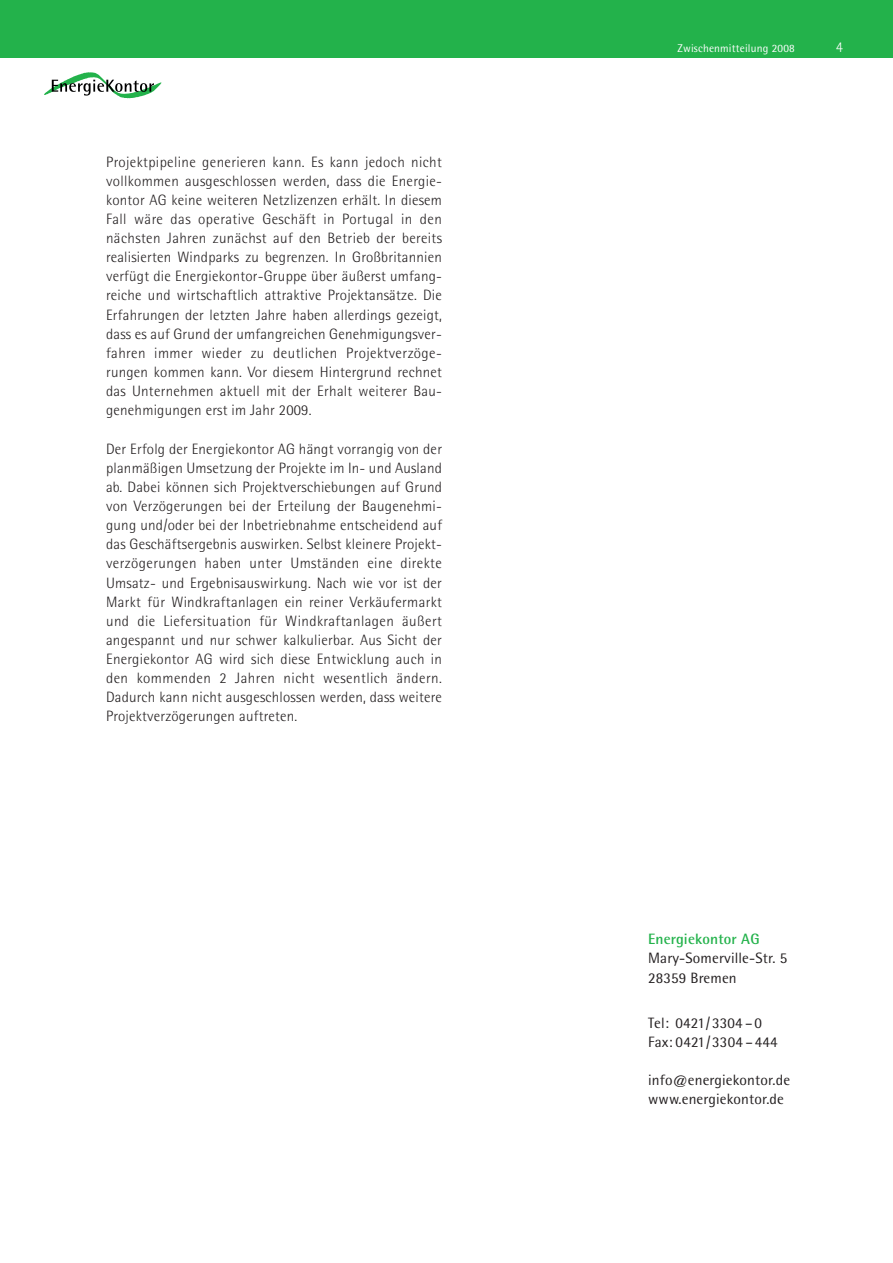
<style>
.page{position:relative;width:893px;height:1263px;background:#fff}
.page>*{position:absolute;margin:0;border:0;box-sizing:border-box;transform-origin:0 0}
.t1{font:300 15px/19.2px "Agfa Rotis Semisans";letter-spacing:.015em;color:#231f20;text-align:justify}
.t2{font:15px/19.2px "Agfa Rotis Semisans";letter-spacing:.01em;color:#231f20}
.t3{font:700 15px "Agfa Rotis Semisans";letter-spacing:.01em;color:#23b24b}
.t4{font:300 15px "Agfa Rotis Semisans";color:#fff}
.t5{font:11.25px "Agfa Rotis Semisans";letter-spacing:.015em;color:#fff}
</style>
<div class="page">
<div style="left:0;top:1px;width:893px;height:57px;background:#23b24b"></div>
<svg style="left:44px;top:72px;width:118px;height:27px"></svg>
<p class="t1" style="left:106px;top:153px;width:337px">Projektpipeline generieren kann. Es kann jedoch nicht vollkommen ausgeschlossen werden, dass die Energie&shy;kontor AG keine weiteren Netzlizenzen erhält. In diesem Fall wäre das operative Geschäft in Portugal in den nächsten Jahren zunächst auf den Betrieb der bereits realisierten Windparks zu begrenzen. In Großbritannien verfügt die Energiekontor-Gruppe über äußerst umfang&shy;reiche und wirtschaftlich attraktive Projektansätze. Die Erfahrungen der letzten Jahre haben allerdings gezeigt, dass es auf Grund der umfangreichen Genehmigungsver&shy;fahren immer wieder zu deutlichen Projektverzöge&shy;rungen kommen kann. Vor diesem Hintergrund rechnet das Unternehmen aktuell mit der Erhalt weiterer Bau&shy;genehmigungen erst im Jahr 2009.</p>
<p class="t1" style="left:106px;top:440px;width:337px">Der Erfolg der Energiekontor AG hängt vorrangig von der planmäßigen Umsetzung der Projekte im In- und Ausland ab. Dabei können sich Projektverschiebungen auf Grund von Verzögerungen bei der Erteilung der Baugenehmi&shy;gung und/oder bei der Inbetriebnahme entscheidend auf das Geschäftsergebnis auswirken. Selbst kleinere Projekt&shy;verzögerungen haben unter Umständen eine direkte Umsatz- und Ergebnisauswirkung. Nach wie vor ist der Markt für Windkraftanlagen ein reiner Verkäufermarkt und die Liefersituation für Windkraftanlagen äußert angespannt und nur schwer kalkulierbar. Aus Sicht der Energiekontor AG wird sich diese Entwicklung auch in den kommenden 2 Jahren nicht wesentlich ändern.<br>Dadurch kann nicht ausgeschlossen werden, dass weitere Projektverzögerungen auftreten.</p>
<p class="t5" style="left:678px;top:44px;width:119px">Zwischenmitteilung 2008</p>
<p class="t4" style="left:836px;top:41px;width:9px">4</p>
<p class="t3" style="left:648px;top:933px;width:113px">Energiekontor AG</p>
<p class="t2" style="left:648px;top:950px;width:141px">Mary-Somerville-Str. 5<br>28359 Bremen</p>
<p class="t2" style="left:648px;top:1014px;width:131px">Tel: 0421/3304 –0<br>Fax: 0421/3304 –444</p>
<p class="t2" style="left:648px;top:1072px;width:143px">info@energiekontor.de www.energiekontor.de</p>
</div>
